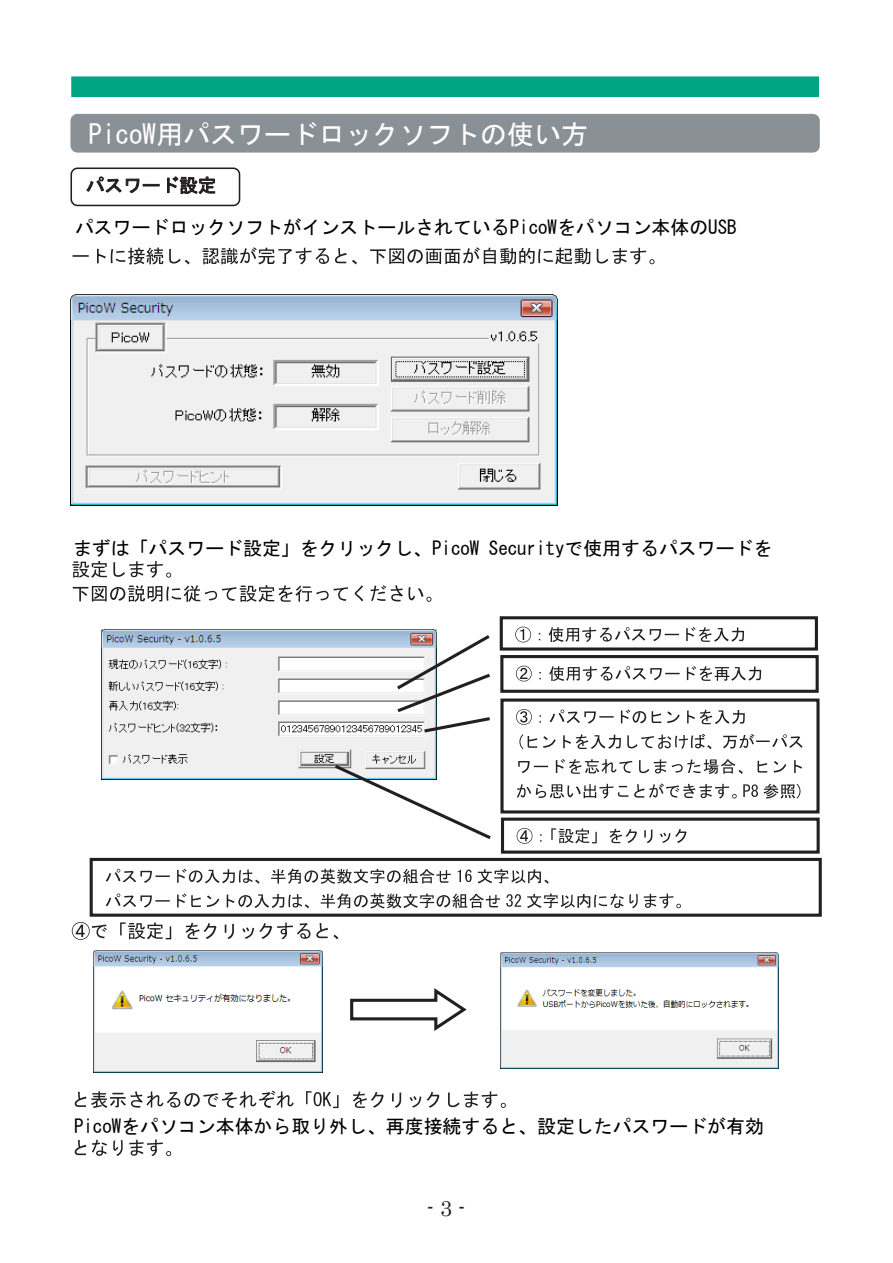
<style>
.page{position:relative;width:893px;height:1263px;background:#fff}
.page>*{position:absolute;margin:0;border:0;box-sizing:border-box;transform-origin:0 0}
.t1{font:27px "MS Gothic";color:#fff}
.t2{font:21.75px "Century";color:#231f20}
.t3{font:18.9px "MS Gothic";color:#000}
</style>
<div class="page">
<svg style="left:73px;top:247px;width:581px;height:17px"></svg>
<svg style="left:72px;top:561px;width:99px;height:17px"></svg>
<svg style="left:73px;top:585px;width:358px;height:17px"></svg>
<svg style="left:72px;top:922px;width:266px;height:18px"></svg>
<svg style="left:75px;top:1091px;width:431px;height:17px"></svg>
<svg style="left:75px;top:1140px;width:96px;height:16px"></svg>
<svg style="left:71px;top:76px;width:748px;height:22px"></svg>
<div style="left:70px;top:113px;width:750px;height:39px;background:#899096"></div>
<svg style="left:70px;top:167px;width:171px;height:38px"></svg>
<svg style="left:350px;top:988px;width:117px;height:40px"></svg>
<div style="left:90px;top:858px;width:732px;height:59px;border:3px solid #231f20"></div>
<svg style="left:106px;top:869px;width:443px;height:15px"></svg>
<svg style="left:106px;top:893px;width:575px;height:15px"></svg>
<svg style="left:516px;top:709px;width:229px;height:16px"></svg>
<svg style="left:519px;top:734px;width:284px;height:15px"></svg>
<svg style="left:518px;top:759px;width:284px;height:15px"></svg>
<svg style="left:517px;top:783px;width:220px;height:16px"></svg>
<svg style="left:743px;top:784px;width:57px;height:15px"></svg>
<svg style="left:515px;top:627px;width:229px;height:15px"></svg>
<svg style="left:516px;top:666px;width:245px;height:16px"></svg>
<svg style="left:517px;top:828px;width:25px;height:16px"></svg>
<svg style="left:551px;top:828px;width:136px;height:15px"></svg>
<div style="left:501px;top:818px;width:319px;height:36px;border:3px solid #231f20"></div>
<div style="left:500px;top:655px;width:319px;height:38px;border:3px solid #231f20"></div>
<div style="left:500px;top:616px;width:318px;height:35px;border:3px solid #231f20"></div>
<div style="left:500px;top:699px;width:319px;height:115px;border:3px solid #231f20"></div>
<img style="left:71px;top:294px;width:486px;height:212px">
<img style="left:101px;top:630px;width:335px;height:150px">
<svg style="left:332px;top:763px;width:159px;height:76px"></svg>
<svg style="left:395px;top:633px;width:95px;height:101px"></svg>
<img style="left:93px;top:951px;width:230px;height:121px">
<img style="left:500px;top:952px;width:278px;height:116px">
<p class="t1" style="left:88px;top:121px;width:501px">PicoW用パスワードロックソフトの使い方</p>
<p class="t3" style="left:75px;top:218px;width:663px">パスワードロックソフトがインストールされているPicoWをパソコン本体のUSB</p>
<p class="t3" style="left:73px;top:538px;width:701px">まずは「パスワード設定」をクリックし、PicoW Securityで使用するパスワードを</p>
<p class="t3" style="left:74px;top:1117px;width:691px">PicoWをパソコン本体から取り外し、再度接続すると、設定したパスワードが有効</p>
<p class="t2" style="left:427px;top:1189px;width:40px">-3-</p>
</div>
